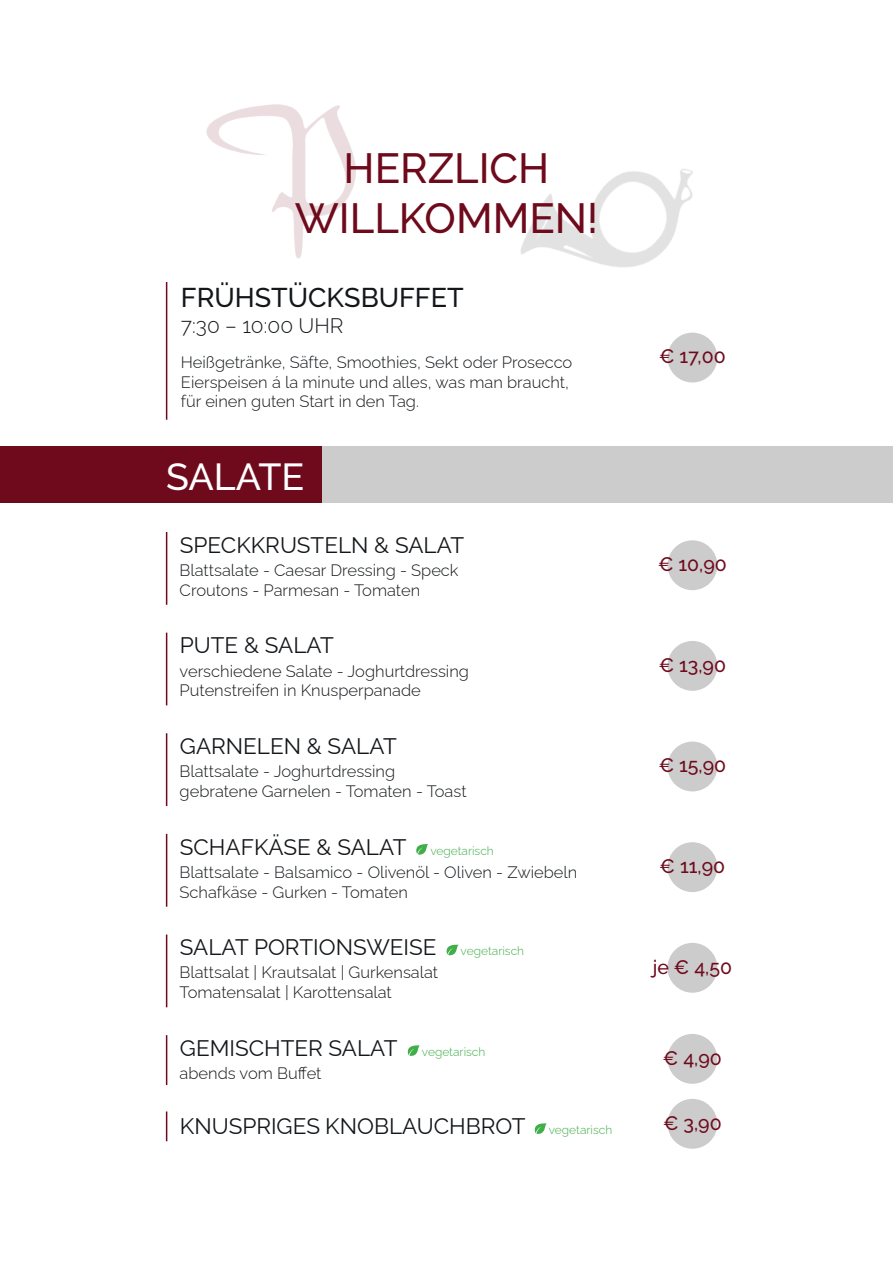
<style>
.page{position:relative;width:893px;height:1263px;background:#fff}
.page>*{position:absolute;margin:0;border:0;box-sizing:border-box;transform-origin:0 0}
.t1{font:500 42px/50.4px "Raleway";color:#6e0a1c;text-align:center}
.t2{font:500 37.5px "Raleway";color:#fff}
.t3{font:500 27px "Raleway";color:#14171a}
.t4{font:100 22.5px "Raleway";color:#14171a}
.t5{font:100 21px "Raleway";color:#14171a}
.t6{font:500 19.5px "Raleway";color:#6e0a1c}
.t7{font:100 16.5px/19.8px "Raleway";color:#14171a}
.t8{font:100 12px "Raleway";color:#40ae49}
</style>
<div class="page">
<img style="left:206px;top:105px;width:149px;height:153px">
<img style="left:520px;top:169px;width:192px;height:173px">
<div style="left:222px;top:447px;width:671px;height:56px;background:#cdcccc"></div>
<div style="left:0;top:447px;width:322px;height:56px;background:#6e0a1c"></div>
<div style="left:667px;top:741px;width:50px;height:50px;background:#cdcccc;border-radius:50%"></div>
<div style="left:667px;top:641px;width:50px;height:50px;background:#cdcccc;border-radius:50%"></div>
<div style="left:667px;top:540px;width:50px;height:50px;background:#cdcccc;border-radius:50%"></div>
<div style="left:667px;top:1099px;width:50px;height:50px;background:#cdcccc;border-radius:50%"></div>
<div style="left:667px;top:1034px;width:50px;height:50px;background:#cdcccc;border-radius:50%"></div>
<div style="left:667px;top:943px;width:50px;height:50px;background:#cdcccc;border-radius:50%"></div>
<div style="left:667px;top:842px;width:50px;height:50px;background:#cdcccc;border-radius:50%"></div>
<hr style="left:166px;top:532px;width:1px;height:73px;background:#6e0a1c">
<hr style="left:166px;top:633px;width:1px;height:72px;background:#6e0a1c">
<hr style="left:166px;top:733px;width:1px;height:73px;background:#6e0a1c">
<hr style="left:166px;top:834px;width:1px;height:73px;background:#6e0a1c">
<hr style="left:166px;top:934px;width:1px;height:73px;background:#6e0a1c">
<hr style="left:166px;top:1035px;width:1px;height:50px;background:#6e0a1c">
<hr style="left:166px;top:1111px;width:1px;height:30px;background:#6e0a1c">
<div style="left:667px;top:333px;width:50px;height:49px;background:#cdcccc;border-radius:50%"></div>
<hr style="left:166px;top:282px;width:1px;height:138px;background:#6e0a1c">
<svg style="left:416px;top:844px;width:12px;height:11px"></svg>
<svg style="left:446px;top:945px;width:12px;height:11px"></svg>
<svg style="left:534px;top:1123px;width:13px;height:11px"></svg>
<svg style="left:407px;top:1045px;width:13px;height:11px"></svg>
<h1 class="t1" style="left:295px;top:143px;width:305px">HERZLICH<br>WILLKOMMEN!</h1>
<h3 class="t3" style="left:181px;top:282px;width:284px">FRÜHSTÜCKSBUFFET</h3>
<p class="t5" style="left:181px;top:308px;width:164px">7:30 – 10:00 UHR</p>
<p class="t7" style="left:181px;top:350px;width:393px">Heißgetränke, Säfte, Smoothies, Sekt oder Prosecco<br>Eierspeisen á la minute und alles, was man braucht, für einen guten Start in den Tag.</p>
<h2 class="t2" style="left:166px;top:455px;width:140px">SALATE</h2>
<h3 class="t4" style="left:180px;top:527px;width:286px">SPECKKRUSTELN &amp; SALAT</h3>
<p class="t7" style="left:180px;top:558px;width:280px">Blattsalate - Caesar Dressing - Speck<br>Croutons - Parmesan - Tomaten</p>
<h3 class="t4" style="left:180px;top:627px;width:155px">PUTE &amp; SALAT</h3>
<p class="t7" style="left:180px;top:659px;width:291px">verschiedene Salate - Joghurtdressing<br>Putenstreifen in Knusperpanade</p>
<h3 class="t4" style="left:180px;top:728px;width:218px">GARNELEN &amp; SALAT</h3>
<p class="t7" style="left:180px;top:760px;width:289px">Blattsalate - Joghurtdressing gebratene Garnelen - Tomaten - Toast</p>
<h3 class="t4" style="left:180px;top:829px;width:228px">SCHAFKÄSE &amp; SALAT</h3>
<p class="t7" style="left:180px;top:860px;width:399px">Blattsalate - Balsamico - Olivenöl - Oliven - Zwiebeln<br>Schafkäse - Gurken - Tomaten</p>
<p class="t8" style="left:430px;top:841px;width:65px">vegetarisch</p>
<h3 class="t4" style="left:180px;top:929px;width:258px">SALAT PORTIONSWEISE</h3>
<p class="t7" style="left:180px;top:961px;width:260px">Blattsalat | Krautsalat | Gurkensalat<br>Tomatensalat | Karottensalat</p>
<p class="t8" style="left:461px;top:941px;width:65px">vegetarisch</p>
<p class="t6" style="left:659px;top:345px;width:68px">€ 17,00</p>
<p class="t6" style="left:658px;top:553px;width:70px">€ 10,90</p>
<p class="t6" style="left:659px;top:653px;width:69px">€ 13,90</p>
<p class="t6" style="left:659px;top:754px;width:69px">€ 15,90</p>
<p class="t6" style="left:660px;top:855px;width:67px">€ 11,90</p>
<p class="t6" style="left:653px;top:955px;width:81px">je € 4,50</p>
<h3 class="t4" style="left:180px;top:1030px;width:219px">GEMISCHTER SALAT</h3>
<p class="t7" style="left:180px;top:1061px;width:143px">abends vom Buffet</p>
<h3 class="t4" style="left:180px;top:1108px;width:347px">KNUSPRIGES KNOBLAUCHBROT</h3>
<p class="t6" style="left:663px;top:1111px;width:60px">€ 3,90</p>
<p class="t8" style="left:422px;top:1042px;width:65px">vegetarisch</p>
<p class="t6" style="left:663px;top:1046px;width:60px">€ 4,90</p>
<p class="t8" style="left:549px;top:1120px;width:65px">vegetarisch</p>
</div>
